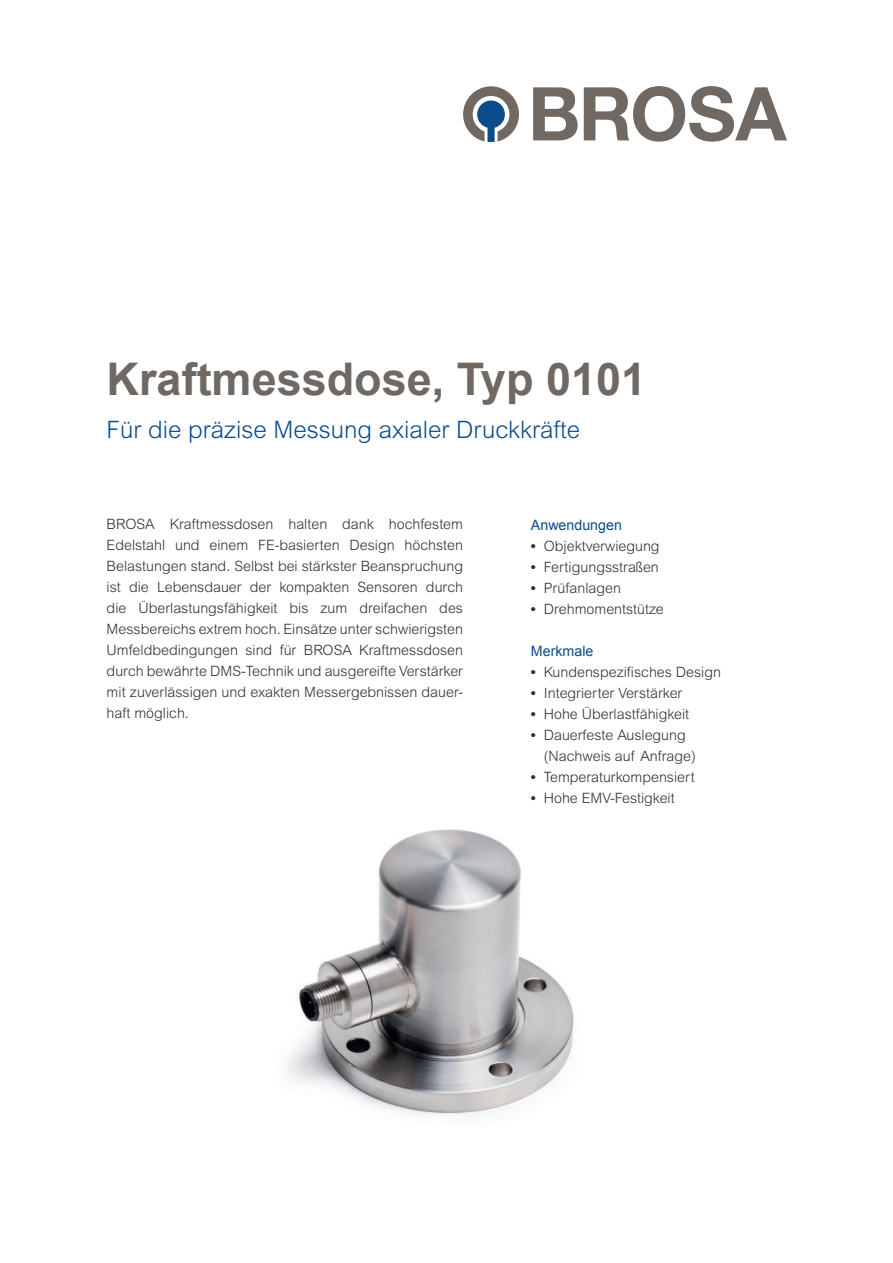
<style>
.page{position:relative;width:893px;height:1263px;background:#fff}
.page>*{position:absolute;margin:0;border:0;box-sizing:border-box;transform-origin:0 0}
.t1{font:700 45px "Arial";color:#706862}
.t2{font:300 24px "Arial MT Std";color:#0b4c8c}
.t3{font:300 14.25px/21px "Arial MT Std";color:#362e32;text-align:justify}
.t4{font:14.25px "Arial";color:#0b4c8c}
.s1{font-family:"Arial";font-weight:700}
</style>
<div class="page">
<svg style="left:463px;top:86px;width:56px;height:56px"></svg>
<svg style="left:533px;top:87px;width:45px;height:53px"></svg>
<svg style="left:584px;top:86px;width:203px;height:56px"></svg>
<img style="left:286px;top:829px;width:288px;height:287px">
<h1 class="t1" style="left:107px;top:354px;width:541px">Kraftmessdose, Typ 0101</h1>
<h2 class="t2" style="left:107px;top:416px;width:475px">Für die präzise Messung axialer Druckkräfte</h2>
<p class="t3" style="left:107px;top:513px;width:358px">BROSA Kraftmessdosen halten dank hochfestem Edelstahl und einem FE-basierten Design höchsten Belastungen stand. Selbst bei stärkster Beanspruchung ist die Lebensdauer der kompakten Sensoren durch die Überlastungsfähigkeit bis zum dreifachen des Messbereichs extrem hoch. Einsätze unter schwierigsten Umfeldbedingungen sind für BROSA Kraftmessdosen durch bewährte DMS-Technik und ausgereifte Verstärker mit zuverlässigen und exakten Messergebnissen dauer&shy;haft möglich.</p>
<p class="t4" style="left:531px;top:517px;width:93px">Anwendungen</p>
<p class="t3" style="left:531px;top:535px;width:130px"><span class="s1">•</span> Objektverwiegung</p>
<p class="t3" style="left:531px;top:556px;width:129px"><span class="s1">•</span> Fertigungsstraßen</p>
<p class="t3" style="left:531px;top:577px;width:92px"><span class="s1">•</span> Prüfanlagen</p>
<p class="t3" style="left:531px;top:598px;width:134px"><span class="s1">•</span> Drehmomentstütze</p>
<p class="t4" style="left:531px;top:643px;width:64px">Merkmale</p>
<p class="t3" style="left:531px;top:661px;width:192px"><span class="s1">•</span> Kundenspezifisches Design</p>
<p class="t3" style="left:531px;top:682px;width:153px"><span class="s1">•</span> Integrierter Verstärker</p>
<p class="t3" style="left:531px;top:703px;width:160px"><span class="s1">•</span> Hohe Überlastfähigkeit</p>
<p class="t3" style="left:544px;top:724px;width:153px;text-indent:-13px"><span class="s1">•</span> Dauerfeste Auslegung (Nachweis auf Anfrage)</p>
<p class="t3" style="left:531px;top:766px;width:165px"><span class="s1">•</span> Temperaturkompensiert</p>
<p class="t3" style="left:531px;top:787px;width:145px"><span class="s1">•</span> Hohe EMV-Festigkeit</p>
</div>
